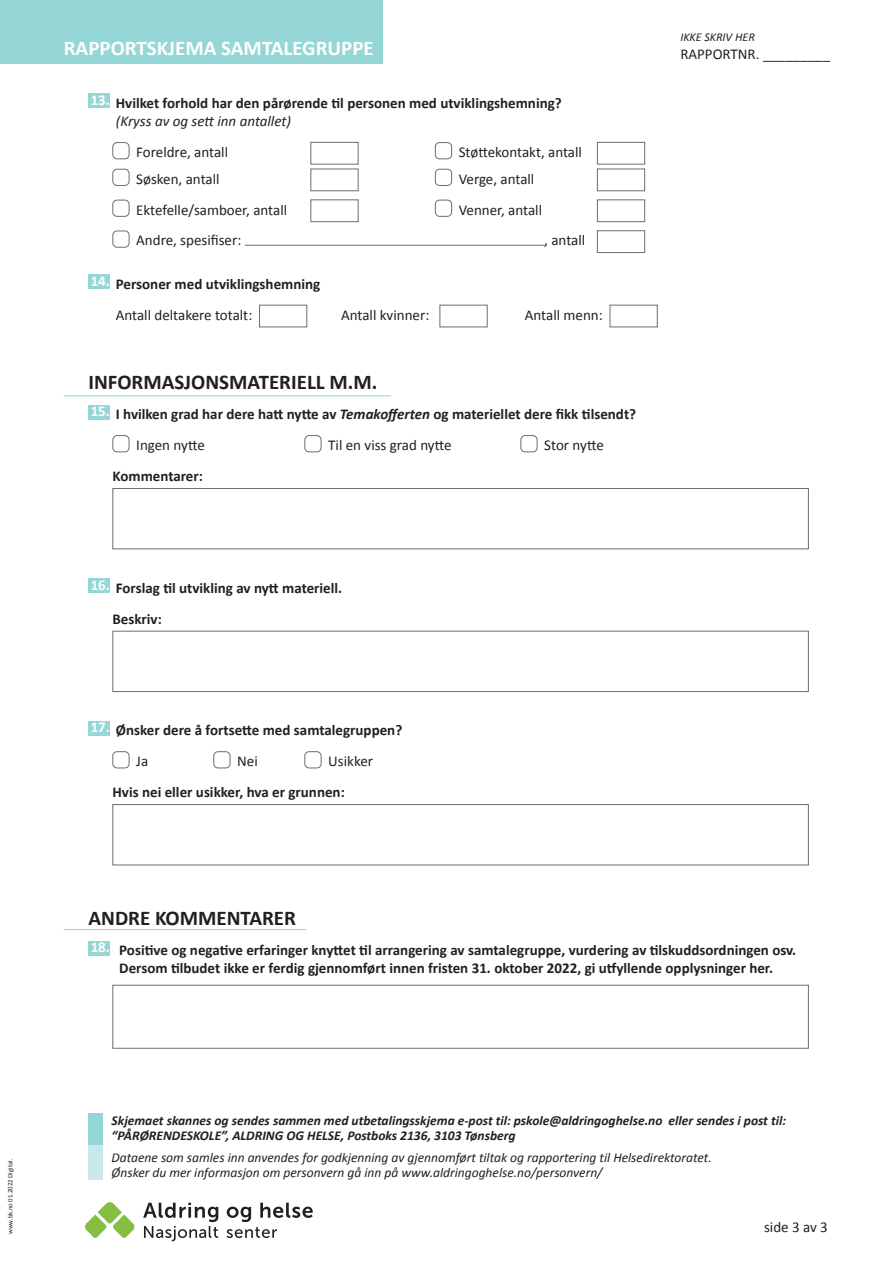
<style>
.page{position:relative;width:893px;height:1263px;background:#fff}
.page>*{position:absolute;margin:0;border:0;box-sizing:border-box;transform-origin:0 0}
.t1{font:700 21px "Calibri";color:#231f20}
.t2{font:700 21px "Calibri";color:#fff}
.t3{font:700 15px/30.8px "Calibri";color:#231f20}
.t4{font:15px "Calibri";color:#231f20}
.t5{font:italic 13.5px/15px "Calibri";color:#231f20}
.t6{font:italic 700 13.5px/15px "Calibri";color:#231f20}
.t7{font:italic 12px "Calibri";color:#231f20}
.t8{font:6.75px "Calibri";color:#231f20}
.s1{font-weight:400;font-style:italic}
.s2{font-weight:400}
.s3{font-style:italic}
</style>
<div class="page">
<div style="left:0;top:0;width:383px;height:64px;background:#95d6d6"></div>
<div style="left:88px;top:94px;width:22px;height:14px;background:#95d6d6"></div>
<div style="left:112px;top:142px;width:17px;height:17px;border:1px solid #6c6d70;border-radius:4px"></div>
<div style="left:310px;top:142px;width:48px;height:23px;border:1px solid #6c6d70"></div>
<div style="left:435px;top:142px;width:17px;height:17px;border:1px solid #6c6d70;border-radius:4px"></div>
<div style="left:597px;top:142px;width:48px;height:23px;border:1px solid #6c6d70"></div>
<div style="left:112px;top:169px;width:17px;height:17px;border:1px solid #6c6d70;border-radius:4px"></div>
<div style="left:310px;top:169px;width:48px;height:22px;border:1px solid #6c6d70"></div>
<div style="left:435px;top:169px;width:17px;height:17px;border:1px solid #6c6d70;border-radius:4px"></div>
<div style="left:597px;top:169px;width:48px;height:22px;border:1px solid #6c6d70"></div>
<div style="left:112px;top:200px;width:17px;height:17px;border:1px solid #6c6d70;border-radius:4px"></div>
<div style="left:310px;top:199px;width:48px;height:23px;border:1px solid #6c6d70"></div>
<div style="left:435px;top:200px;width:17px;height:17px;border:1px solid #6c6d70;border-radius:4px"></div>
<div style="left:597px;top:199px;width:48px;height:23px;border:1px solid #6c6d70"></div>
<div style="left:112px;top:231px;width:17px;height:17px;border:1px solid #6c6d70;border-radius:4px"></div>
<hr style="left:245px;top:245px;width:299px;height:1px;background:#6c6d70">
<div style="left:597px;top:230px;width:48px;height:23px;border:1px solid #6c6d70"></div>
<div style="left:88px;top:274px;width:22px;height:15px;background:#95d6d6"></div>
<div style="left:259px;top:305px;width:48px;height:22px;border:1px solid #6c6d70"></div>
<div style="left:439px;top:305px;width:49px;height:22px;border:1px solid #6c6d70"></div>
<div style="left:610px;top:305px;width:48px;height:22px;border:1px solid #6c6d70"></div>
<div style="left:88px;top:405px;width:22px;height:14px;background:#95d6d6"></div>
<div style="left:112px;top:435px;width:17px;height:17px;border:1px solid #6c6d70;border-radius:4px"></div>
<div style="left:304px;top:435px;width:17px;height:17px;border:1px solid #6c6d70;border-radius:4px"></div>
<div style="left:520px;top:435px;width:17px;height:17px;border:1px solid #6c6d70;border-radius:4px"></div>
<div style="left:112px;top:488px;width:697px;height:61px;border:1px solid #6c6d70"></div>
<div style="left:88px;top:578px;width:22px;height:15px;background:#95d6d6"></div>
<div style="left:112px;top:631px;width:697px;height:61px;border:1px solid #6c6d70"></div>
<div style="left:88px;top:721px;width:22px;height:14px;background:#95d6d6"></div>
<div style="left:112px;top:751px;width:17px;height:17px;border:1px solid #6c6d70;border-radius:4px"></div>
<div style="left:213px;top:751px;width:17px;height:17px;border:1px solid #6c6d70;border-radius:4px"></div>
<div style="left:304px;top:751px;width:17px;height:17px;border:1px solid #6c6d70;border-radius:4px"></div>
<div style="left:112px;top:804px;width:697px;height:61px;border:1px solid #6c6d70"></div>
<div style="left:88px;top:941px;width:22px;height:14px;background:#95d6d6"></div>
<div style="left:112px;top:985px;width:697px;height:64px;border:1px solid #6c6d70"></div>
<hr style="left:64px;top:929px;width:242px;height:1px;background:#95d6d6">
<hr style="left:64px;top:395px;width:327px;height:1px;background:#95d6d6">
<div style="left:88px;top:1113px;width:15px;height:32px;background:#95d6d6"></div>
<div style="left:88px;top:1145px;width:15px;height:34px;background:#cae8e9"></div>
<svg style="left:85px;top:1202px;width:50px;height:36px"></svg>
<svg style="left:143px;top:1203px;width:75px;height:38px"></svg>
<svg style="left:227px;top:1203px;width:86px;height:35px"></svg>
<h1 class="t2" style="left:64px;top:34px;width:311px">RAPPORTSKJEMA SAMTALEGRUPPE</h1>
<p class="t3" style="left:116px;top:94px;width:447px;line-height:18px;text-indent:-25px"><sup>13.</sup> Hvilket forhold har den pårørende til personen med utviklingshemning? <span class="s1">(Kryss av og sett inn antallet)</span></p>
<p class="t4" style="left:136px;top:143px;width:93px">Foreldre, antall</p>
<p class="t4" style="left:459px;top:143px;width:125px">Støttekontakt, antall</p>
<p class="t4" style="left:136px;top:169px;width:85px">Søsken, antall</p>
<p class="t4" style="left:459px;top:169px;width:77px">Verge, antall</p>
<p class="t4" style="left:136px;top:200px;width:152px">Ektefelle/samboer, antall</p>
<p class="t4" style="left:459px;top:200px;width:85px">Venner, antall</p>
<p class="t4" style="left:136px;top:231px;width:107px">Andre, spesifiser:</p>
<p class="t4" style="left:544px;top:231px;width:42px">, antall</p>
<p class="t3" style="left:116px;top:269px;width:206px;text-indent:-25px"><sup>14.</sup> Personer med utviklingshemning<br><span class="s2">Antall deltakere totalt:</span></p>
<p class="t4" style="left:341px;top:305px;width:90px">Antall kvinner:</p>
<p class="t4" style="left:525px;top:305px;width:79px">Antall menn:</p>
<h1 class="t1" style="left:88px;top:368px;width:290px">INFORMASJONSMATERIELL M.M.</h1>
<p class="t3" style="left:136px;top:399px;width:501px;text-indent:-46px"><sup>15.</sup> I hvilken grad har dere hatt nytte av <span class="s3">Temakofferten</span> og materiellet dere fikk tilsendt?<br><span class="s2">Ingen nytte</span></p>
<p class="t4" style="left:328px;top:436px;width:125px">Til en viss grad nytte</p>
<p class="t4" style="left:544px;top:436px;width:61px">Stor nytte</p>
<p class="t3" style="left:112px;top:460px;width:92px">Kommentarer:</p>
<p class="t3" style="left:112px;top:572px;width:231px;text-indent:-22px"><sup>16.</sup> Forslag til utvikling av nytt materiell.<br>Beskriv:</p>
<p class="t3" style="left:136px;top:715px;width:268px;text-indent:-46px"><sup>17.</sup> Ønsker dere å fortsette med samtalegruppen?<br><span class="s2">Ja</span></p>
<p class="t4" style="left:237px;top:752px;width:22px">Nei</p>
<p class="t4" style="left:328px;top:752px;width:46px">Usikker</p>
<p class="t3" style="left:112px;top:776px;width:234px">Hvis nei eller usikker, hva er grunnen:</p>
<p class="t7" style="left:680px;top:29px;width:76px">IKKE SKRIV HER</p>
<p class="t4" style="left:680px;top:45px;width:151px">RAPPORTNR. _________</p>
<h1 class="t1" style="left:88px;top:904px;width:209px">ANDRE KOMMENTARER</h1>
<p class="t3" style="left:91px;top:941px;width:707px;line-height:18px;text-align:center"><sup>18.</sup> Positive og negative erfaringer knyttet til arrangering av samtalegruppe, vurdering av tilskuddsordningen osv.<br>Dersom tilbudet ikke er ferdig gjennomført innen fristen 31. oktober 2022, gi utfyllende opplysninger her.</p>
<p class="t6" style="left:112px;top:1113px;width:676px">Skjemaet skannes og sendes sammen med utbetalingsskjema e-post til: pskole@aldringoghelse.no eller sendes i post til: “PÅRØRENDESKOLE”, ALDRING OG HELSE, Postboks 2136, 3103 Tønsberg</p>
<p class="t8" style="left:6px;top:1234px;width:77px;rotate:-90deg">www.bk.no 01.2022 Digital.</p>
<p class="t5" style="left:112px;top:1150px;width:602px">Dataene som samles inn anvendes for godkjenning av gjennomført tiltak og rapportering til Helsedirektoratet.<br>Ønsker du mer informasjon om personvern gå inn på www.aldringoghelse.no/personvern/</p>
<p class="t4" style="left:764px;top:1217px;width:65px">side 3 av 3</p>
</div>
